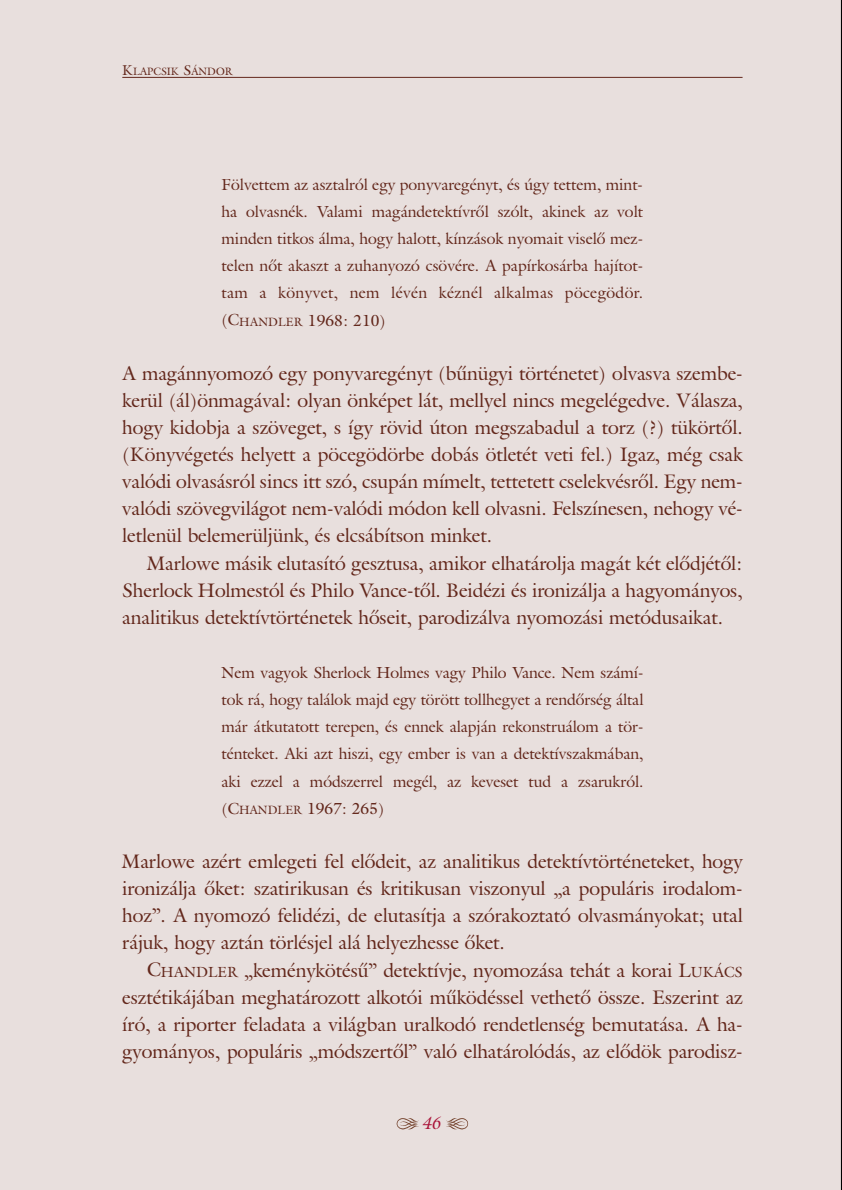
<style>
.page{position:relative;width:842px;height:1190px;background:#e8dfdd}
.page>*{position:absolute;margin:0;border:0;box-sizing:border-box;transform-origin:0 0}
.t1{font:19.25px/27.1px "Galliard HU Normal";color:#63271b;text-align:justify}
.t2{font:17.5px "Galliard HU Italic";color:#aa153a}
.t3{font:15.75px/27.1px "Galliard HU Normal";letter-spacing:.005em;color:#63271b;text-align:justify}
.t4{font:10.5px "Galliard HU Normal";color:#63271b}
.s1{font-size:14px}
.s2{font-size:11.9px}
.s3{font-size:14.35px}
</style>
<div class="page">
<svg style="left:446px;top:1118px;width:22px;height:11px"></svg>
<svg style="left:397px;top:1118px;width:22px;height:11px"></svg>
<hr style="left:122px;top:77px;width:620px;height:1px;background:#63271b">
<hr style="left:841px;top:0;width:1px;height:1190px;background:#000">
<p class="t4" style="left:122px;top:67px;width:112px"><span class="s1">K</span>LAPCSIK <span class="s1">S</span>ÁNDOR</p>
<p class="t3" style="left:221px;top:174px;width:423px">Fölvettem az asztalról egy ponyvaregényt, és úgy tettem, mint&shy;ha olvasnék. Valami magándetektívrôl szólt, akinek az volt minden titkos álma, hogy halott, kínzások nyomait viselô mez&shy;telen nôt akaszt a zuhanyozó csövére. A papírkosárba hajítot&shy;tam a könyvet, nem lévén kéznél alkalmas pöcegödör. (C<span class="s2">HANDLER</span> 1968: 210)</p>
<p class="t1" style="left:122px;top:364px;width:622px">A magánnyomozó egy ponyvaregényt (bûnügyi történetet) olvasva szembe&shy;kerül (ál)önmagával: olyan önképet lát, mellyel nincs megelégedve. Válasza, hogy kidobja a szöveget, s így rövid úton megszabadul a torz (?) tükörtôl. (Könyvégetés helyett a pöcegödörbe dobás ötletét veti fel.) Igaz, még csak valódi olvasásról sincs itt szó, csupán mímelt, tettetett cselekvésrôl. Egy nem&shy;valódi szövegvilágot nem-valódi módon kell olvasni. Felszínesen, nehogy vé&shy;letlenül belemerüljünk, és elcsábítson minket.</p>
<p class="t1" style="left:122px;top:554px;width:622px;text-indent:25px">Marlowe másik elutasító gesztusa, amikor elhatárolja magát két elôdjétôl:<br>Sherlock Holmestól és Philo Vance-tôl. Beidézi és ironizálja a hagyományos, analitikus detektívtörténetek hôseit, parodizálva nyomozási metódusaikat.</p>
<p class="t3" style="left:221px;top:663px;width:423px">Nem vagyok Sherlock Holmes vagy Philo Vance. Nem számí&shy;tok rá, hogy találok majd egy törött tollhegyet a rendôrség által már átkutatott terepen, és ennek alapján rekonstruálom a tör&shy;ténteket. Aki azt hiszi, egy ember is van a detektívszakmában, aki ezzel a módszerrel megél, az keveset tud a zsarukról. (C<span class="s2">HANDLER</span> 1967: 265)</p>
<p class="t1" style="left:122px;top:852px;width:622px">Marlowe azért emlegeti fel elôdeit, az analitikus detektívtörténeteket, hogy ironizálja ôket: szatirikusan és kritikusan viszonyul „a populáris irodalom&shy;hoz”. A nyomozó felidézi, de elutasítja a szórakoztató olvasmányokat; utal rájuk, hogy aztán törlésjel alá helyezhesse ôket.</p>
<p class="t1" style="left:122px;top:961px;width:622px;text-indent:25px">C<span class="s3">HANDLER</span> „keménykötésû” detektívje, nyomozása tehát a korai L<span class="s3">UKÁCS </span>esztétikájában meghatározott alkotói mûködéssel vethetô össze. Eszerint az író, a riporter feladata a világban uralkodó rendetlenség bemutatása. A ha&shy;gyományos, populáris „módszertôl” való elhatárolódás, az elôdök parodisz-</p>
<p class="t2" style="left:423px;top:1117px;width:20px">46</p>
</div>
